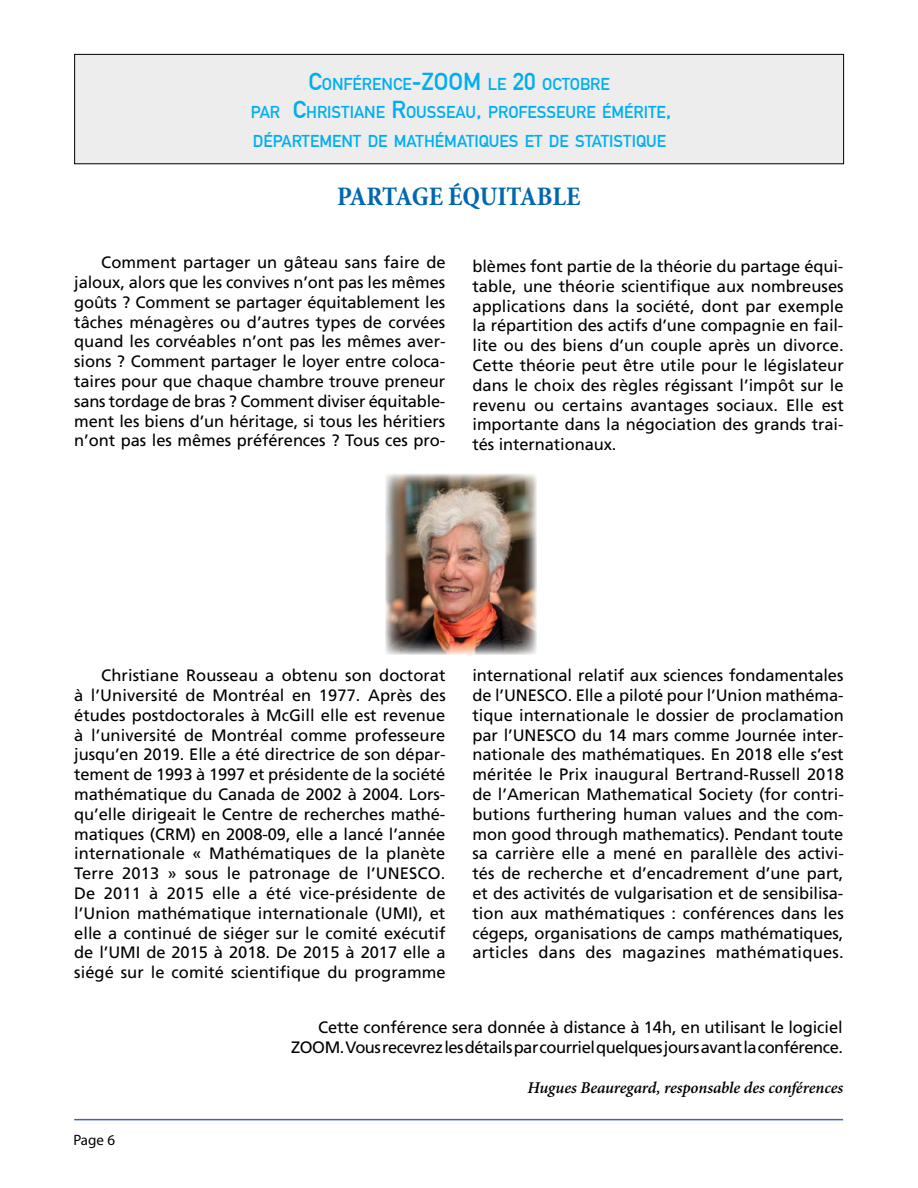
<style>
.page{position:relative;width:918px;height:1188px;background:#fff}
.page>*{position:absolute;margin:0;border:0;box-sizing:border-box;transform-origin:0 0}
.t1{font:700 condensed 27px "Minion Pro";letter-spacing:-.005em;color:#0067b1}
.t2{font:700 16.8px/28.5px "DIN Alternate";color:#00aeef;text-align:center}
.t3{font:16.5px/19.8px "Frutiger";letter-spacing:-.005em;color:#000;text-align:justify}
.t4{font:16.5px/19.8px "Frutiger";letter-spacing:-.03em;color:#000;text-align:right}
.t5{font:italic 600 16.5px "Minion Pro";letter-spacing:-.01em;color:#000}
.t6{font:15px "Myriad Pro";color:#000}
.s1{font-size:24px}
</style>
<div class="page">
<hr style="left:74px;top:1119px;width:769px;height:1px;background:#3c65af">
<div style="left:75px;top:54px;width:769px;height:110px;background:#ededee"></div>
<div style="left:74px;top:54px;width:770px;height:110px;border:1px solid #000"></div>
<img style="left:385px;top:474px;width:152px;height:180px">
<p class="t2" style="left:251px;top:69px;width:422px"><span class="s1">C</span>ONFÉRENCE<span class="s1">-ZOOM</span> LE <span class="s1">20</span> OCTOBRE<br>PAR <span class="s1">C</span>HRISTIANE <span class="s1">R</span>OUSSEAU<span class="s1">,</span> PROFESSEURE ÉMÉRITE<span class="s1">,<br></span>DÉPARTEMENT DE MATHÉMATIQUES ET DE STATISTIQUE</p>
<h1 class="t1" style="left:337px;top:178px;width:245px">PARTAGE ÉQUITABLE</h1>
<p class="t3" style="left:74px;top:252px;width:373px;text-indent:27px">Comment partager un gâteau sans faire de jaloux, alors que les convives n’ont pas les mêmes goûts ? Comment se partager équitablement les tâches ménagères ou d’autres types de corvées quand les corvéables n’ont pas les mêmes aver&shy;sions ? Comment partager le loyer entre coloca&shy;taires pour que chaque chambre trouve preneur sans tordage de bras ? Comment diviser équitable&shy;ment les biens d’un héritage, si tous les héritiers n’ont pas les mêmes préférences ? Tous ces pro-</p>
<p class="t3" style="left:472px;top:256px;width:373px">blèmes font partie de la théorie du partage équi&shy;table, une théorie scientifique aux nombreuses applications dans la société, dont par exemple la répartition des actifs d’une compagnie en fail&shy;lite ou des biens d’un couple après un divorce.<br>Cette théorie peut être utile pour le législateur dans le choix des règles régissant l’impôt sur le revenu ou certains avantages sociaux. Elle est importante dans la négociation des grands trai&shy;tés internationaux.</p>
<p class="t3" style="left:74px;top:665px;width:373px;text-indent:27px">Christiane Rousseau a obtenu son doctorat à l’Université de Montréal en 1977. Après des études postdoctorales à McGill elle est revenue à l’université de Montréal comme professeure jusqu’en 2019. Elle a été directrice de son dépar&shy;tement de 1993 à 1997 et présidente de la société mathématique du Canada de 2002 à 2004. Lors&shy;qu’elle dirigeait le Centre de recherches mathé&shy;matiques (CRM) en 2008-09, elle a lancé l’année internationale « Mathématiques de la planète Terre 2013 » sous le patronage de l’UNESCO.<br>De 2011 à 2015 elle a été vice-présidente de l’Union mathématique internationale (UMI), et elle a continué de siéger sur le comité exécutif de l’UMI de 2015 à 2018. De 2015 à 2017 elle a siégé sur le comité scientifique du programme</p>
<p class="t3" style="left:472px;top:665px;width:373px">international relatif aux sciences fondamentales de l’UNESCO. Elle a piloté pour l’Union mathéma&shy;tique internationale le dossier de proclamation par l’UNESCO du 14 mars comme Journée inter&shy;nationale des mathématiques. En 2018 elle s’est méritée le Prix inaugural Bertrand-Russell 2018 de l’American Mathematical Society (for contri&shy;butions furthering human values and the com&shy;mon good through mathematics). Pendant toute sa carrière elle a mené en parallèle des activi&shy;tés de recherche et d’encadrement d’une part, et des activités de vulgarisation et de sensibilisa&shy;tion aux mathématiques : conférences dans les cégeps, organisations de camps mathématiques, articles dans des magazines mathématiques.</p>
<p class="t4" style="left:291px;top:1017px;width:553px">Cette conférence sera donnée à distance à 14h, en utilisant le logiciel<br>ZOOM. Vous recevrez les détails par courriel quelques jours avant la conférence.</p>
<p class="t5" style="left:528px;top:1076px;width:317px">Hugues Beauregard, responsable des conférences</p>
<p class="t6" style="left:73px;top:1131px;width:43px">Page 6</p>
</div>
